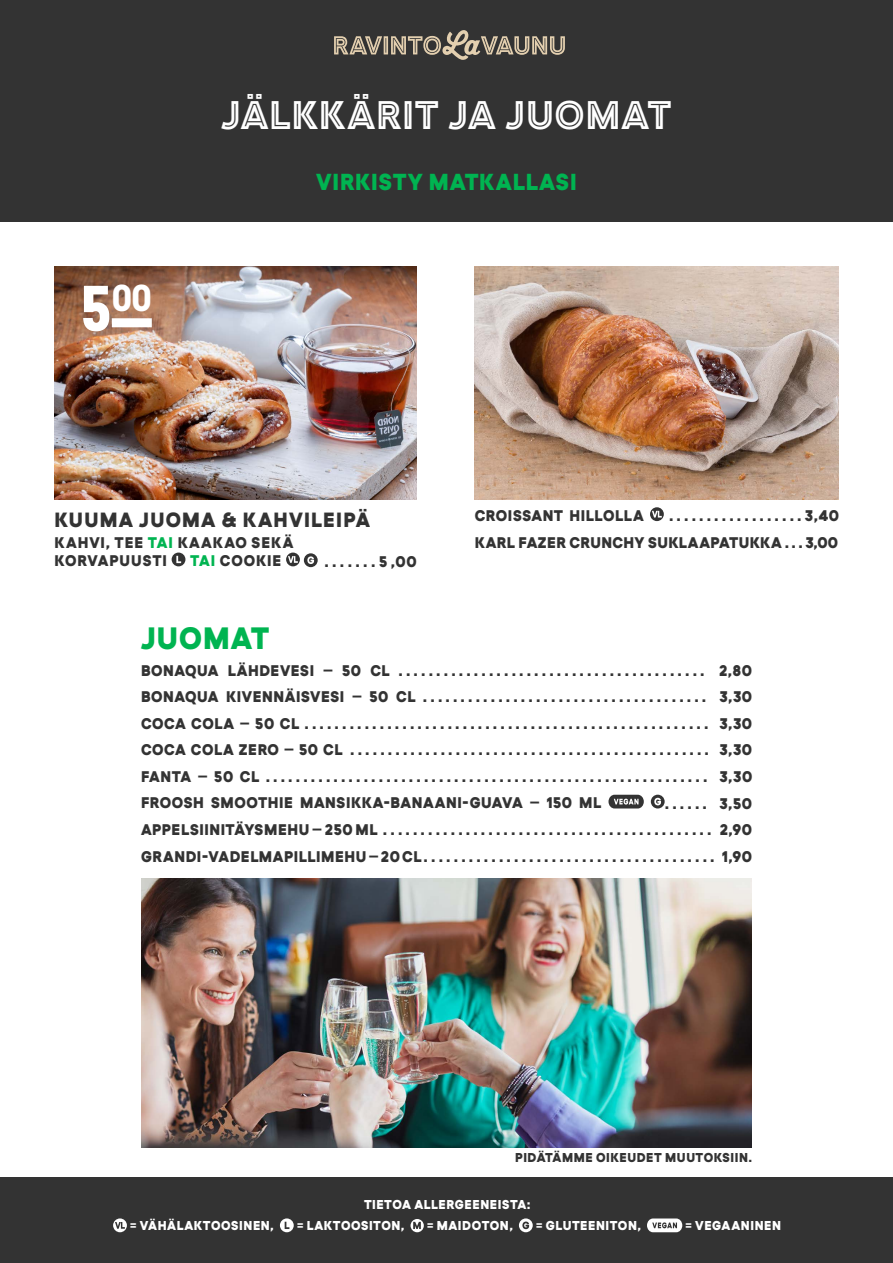
<style>
.page{position:relative;width:893px;height:1263px;background:#fff}
.page>*{position:absolute;margin:0;border:0;box-sizing:border-box;transform-origin:0 0}
.t1{font:46.5px "Devinyl Inline";letter-spacing:.025em;color:#fff}
.t2{font:36px "Devinyl";letter-spacing:.03em;color:#00b451}
.t3{font:700 34.95px "Predige";color:#fff}
.t4{font:27px "Devinyl";letter-spacing:.03em;color:#00b451}
.t5{font:24px "Devinyl";letter-spacing:.05em;color:#333}
.t6{font:18px/26.5px "Devinyl";letter-spacing:.03em;color:#333;text-align:justify}
.t7{font:18px/18px "Devinyl";letter-spacing:.05em;color:#333}
.t8{font:15px "Devinyl";letter-spacing:.035em;color:#fff}
.t9{font:15px "Devinyl";letter-spacing:.04em;color:#333}
.s1{font-size:60px}
.s2{color:#00b451}
</style>
<div class="page">
<div style="left:0;top:1178px;width:893px;height:85px;background:#333"></div>
<svg style="left:608px;top:795px;width:36px;height:13px"></svg>
<svg style="left:651px;top:795px;width:14px;height:13px"></svg>
<svg style="left:650px;top:507px;width:14px;height:14px"></svg>
<svg style="left:113px;top:1218px;width:14px;height:14px"></svg>
<svg style="left:280px;top:1218px;width:14px;height:14px"></svg>
<svg style="left:411px;top:1219px;width:13px;height:13px"></svg>
<svg style="left:413px;top:1222px;width:8px;height:7px"></svg>
<svg style="left:519px;top:1218px;width:14px;height:14px"></svg>
<svg style="left:647px;top:1218px;width:35px;height:14px"></svg>
<div style="left:0;top:0;width:893px;height:221px;background:#333"></div>
<svg style="left:334px;top:30px;width:231px;height:30px"></svg>
<img style="left:141px;top:878px;width:611px;height:269px">
<svg style="left:172px;top:552px;width:13px;height:14px"></svg>
<svg style="left:286px;top:552px;width:32px;height:15px"></svg>
<img style="left:55px;top:267px;width:362px;height:233px">
<img style="left:475px;top:267px;width:364px;height:233px">
<div style="left:112px;top:318px;width:40px;height:9px;background:#fff"></div>
<h1 class="t1" style="left:222px;top:91px;width:451px">JÄLKKÄRIT JA JUOMAT</h1>
<h3 class="t3" style="left:80px;top:273px;width:73px"><span class="s1">5</span>00</h3>
<h3 class="t4" style="left:316px;top:168px;width:262px">VIRKISTY MATKALLASI</h3>
<h3 class="t5" style="left:55px;top:507px;width:317px">KUUMA JUOMA &amp; KAHVILEIPÄ</h3>
<p class="t7" style="left:55px;top:534px;width:240px">KAHVI, TEE <span class="s2">TAI</span> KAAKAO SEKÄ<br>KORVAPUUSTI</p>
<p class="t7" style="left:190px;top:552px;width:93px"><span class="s2">TAI</span> COOKIE</p>
<p class="t6" style="left:325px;top:548px;width:94px">.......5,00</p>
<h2 class="t2" style="left:141px;top:619px;width:130px">JUOMAT</h2>
<p class="t6" style="left:475px;top:502px;width:170px">CROISSANT HILLOLLA</p>
<p class="t6" style="left:475px;top:502px;width:366px;text-align:right">..................3,40<br>KARL FAZER CRUNCHY SUKLAAPATUKKA . . . 3,00</p>
<p class="t6" style="left:141px;top:657px;width:613px">BONAQUA LÄHDEVESI – 50 CL ......................................... 2,80<br>BONAQUA KIVENNÄISVESI – 50 CL ...................................... 3,30<br>COCA COLA – 50 CL ...................................................... 3,30<br>COCA COLA ZERO – 50 CL ................................................ 3,30<br>FANTA – 50 CL ........................................................... 3,30<br>FROOSH SMOOTHIE MANSIKKA-BANAANI-GUAVA – 150 ML</p>
<p class="t6" style="left:141px;top:790px;width:613px;text-indent:524px">...... 3,50<br>APPELSIINITÄYSMEHU – 250 ML ............................................ 2,90<br>GRANDI-VADELMAPILLIMEHU – 20 CL ....................................... 1,90</p>
<p class="t9" style="left:515px;top:1150px;width:238px">PIDÄTÄMME OIKEUDET MUUTOKSIIN.</p>
<p class="t8" style="left:364px;top:1197px;width:168px">TIETOA ALLERGEENEISTA:</p>
<p class="t8" style="left:130px;top:1218px;width:145px">= VÄHÄLAKTOOSINEN,</p>
<p class="t8" style="left:297px;top:1218px;width:109px">= LAKTOOSITON,</p>
<p class="t8" style="left:427px;top:1218px;width:87px">= MAIDOTON,</p>
<p class="t8" style="left:536px;top:1218px;width:106px">= GLUTEENITON,</p>
<p class="t8" style="left:686px;top:1218px;width:97px">= VEGAANINEN</p>
</div>
